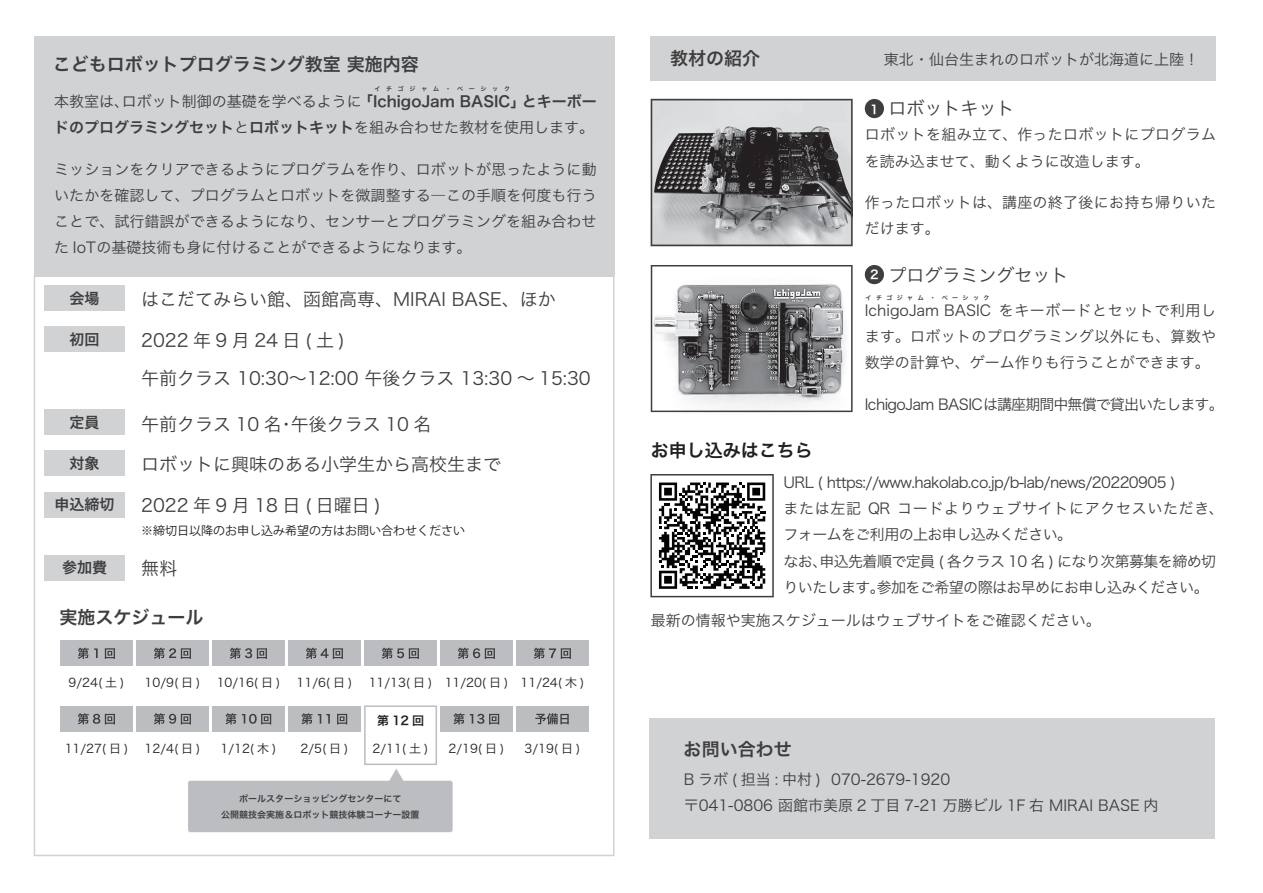
<style>
.page{position:relative;width:1263px;height:893px;background:#fff}
.page>*{position:absolute;margin:0;border:0;box-sizing:border-box;transform-origin:0 0}
.t1{font:18px/37.8px "Hira Kaku Pro W3";color:#3e3e3f}
.t2{font:18px "Hira Kaku Pro W6";color:#3e3e3f}
.t3{font:18px "Hira Kaku Pro W6";color:#231f20}
.t4{font:15px/26.2px "Hira Kaku Pro W3";color:#3e3e3f;text-align:justify}
.t5{font:15px/26.2px "Hira Kaku Pro W3";letter-spacing:-.04em;color:#3e3e3f}
.t6{font:15px/26.2px "Hira Kaku Pro W3";letter-spacing:.02em;color:#3e3e3f}
.t7{font:15px "Hira Kaku Pro W6";color:#3e3e3f}
.t8{font:15px "Hira Kaku Pro W3";letter-spacing:-.06em;color:#3e3e3f}
.t9{font:12px "Hira Kaku Pro W3";color:#231f20}
.t10{font:12px "Koz Go Pr 6 N";color:#231f20}
.t11{font:12px "Hira Kaku Pro W6";color:#231f20}
.t12{font:9px/15.8px "Hira Kaku Pro W6";color:#3e3e3f;text-align:center}
.t13{font:6px "Hira Kaku Pro W6";letter-spacing:.74em;color:#3e3e3f}
.t14{font:6px "Hira Kaku Pro W6";letter-spacing:.955em;color:#3e3e3f}
.s1{font-family:"Hira Kaku Pro W6"}
.s2{font-family:"Hira Kaku Pro W3"}
.s3{font-family:"Hira Kaku Pro W6";font-size:12px;color:#fff}
</style>
<div class="page">
<div style="left:649px;top:718px;width:565px;height:120px;background:#d1d2d4"></div>
<div style="left:34px;top:36px;width:580px;height:239px;background:#d1d2d4"></div>
<div style="left:651px;top:36px;width:565px;height:44px;background:#d1d2d4"></div>
<div style="left:865px;top:265px;width:19px;height:19px;background:#3e3e3f;border-radius:50%"></div>
<div style="left:865px;top:99px;width:19px;height:19px;background:#3e3e3f;border-radius:50%"></div>
<svg style="left:651px;top:99px;width:201px;height:147px;background:#8a8a8c"></svg>
<svg style="left:651px;top:265px;width:201px;height:147px"></svg>
<div style="left:803px;top:102px;width:44px;height:20px;background:#dcdddf"></div>
<svg style="left:34px;top:275px;width:580px;height:581px"></svg>
<svg style="left:650px;top:474px;width:124px;height:123px"></svg>
<p class="t2" style="left:53px;top:48px;width:367px">こどもロボットプログラミング教室 実施内容</p>
<p class="t2" style="left:670px;top:42px;width:91px">教材の紹介</p>
<p class="t4" style="left:884px;top:45px;width:316px">東北・仙台生まれのロボットが北海道に上陸！</p>
<p class="t14" style="left:374px;top:84px;width:137px">イチゴジャム　・　ベーシック</p>
<p class="t4" style="left:54px;top:87px;width:544px">本教室は、ロボット制御の基礎を学べるように<span class="s1">「IchigoJam BASIC」とキーボー</span></p>
<p class="t7" style="left:54px;top:114px;width:542px">ドのプログラミングセット<span class="s2">と</span>ロボットキット<span class="s2">を組み合わせた教材を使用します。</span></p>
<p class="t4" style="left:54px;top:155px;width:544px">ミッションをクリアできるようにプログラムを作り、ロボットが思ったように動いたかを確認して、プログラムとロボットを微調整する―この手順を何度も行うことで、試行錯誤ができるようになり、センサーとプログラミングを組み合わせた IoTの基礎技術も身に付けることができるようになります。</p>
<p class="t7" style="left:69px;top:284px;width:31px">会場</p>
<p class="t1" style="left:141px;top:279px;width:416px">はこだてみらい館、函館高専、MIRAI BASE、ほか</p>
<p class="t7" style="left:69px;top:325px;width:31px">初回</p>
<p class="t1" style="left:141px;top:320px;width:451px">2022年9月24日(土)<br>午前クラス 10:30～12:00 午後クラス 13:30 ～ 15:30</p>
<p class="t7" style="left:69px;top:409px;width:31px">定員</p>
<p class="t1" style="left:141px;top:404px;width:292px">午前クラス 10 名･午後クラス 10 名</p>
<p class="t7" style="left:69px;top:450px;width:31px">対象</p>
<p class="t1" style="left:141px;top:444px;width:362px">ロボットに興味のある小学生から高校生まで</p>
<p class="t7" style="left:54px;top:491px;width:61px">申込締切</p>
<p class="t1" style="left:141px;top:485px;width:241px">2022年9月18日(日曜日)</p>
<p class="t10" style="left:141px;top:524px;width:326px">※締切日以降のお申し込み希望の方はお問い合わせください</p>
<p class="t7" style="left:62px;top:554px;width:46px">参加費</p>
<p class="t1" style="left:141px;top:548px;width:37px">無料</p>
<p class="t2" style="left:60px;top:601px;width:146px">実施スケジュール</p>
<p class="t9" style="left:69px;top:671px;width:57px">9/24( 土 )</p>
<p class="t9" style="left:145px;top:671px;width:57px">10/9( 日 )</p>
<p class="t9" style="left:217px;top:671px;width:65px">10/16( 日 )</p>
<p class="t9" style="left:297px;top:671px;width:57px">11/6( 日 )</p>
<p class="t9" style="left:369px;top:671px;width:217px">11/13( 日 ) 11/20( 日 ) 11/24( 木 )</p>
<p class="t11" style="left:377px;top:710px;width:49px">第12回</p>
<p class="t9" style="left:65px;top:738px;width:65px">11/27( 日 )</p>
<p class="t9" style="left:145px;top:738px;width:57px">12/4( 日 )</p>
<p class="t9" style="left:221px;top:738px;width:57px">1/12( 木 )</p>
<p class="t9" style="left:301px;top:738px;width:49px">2/5( 日 )</p>
<p class="t9" style="left:373px;top:738px;width:57px">2/11( 土 )</p>
<p class="t9" style="left:449px;top:738px;width:57px">2/19( 日 )</p>
<p class="t9" style="left:525px;top:738px;width:57px">3/19( 日 )</p>
<p class="t12" style="left:221px;top:790px;width:199px">ポールスターショッピングセンターにて<br>公開競技会実施＆ロボット競技体験コーナー設置</p>
<p class="t1" style="left:870px;top:88px;width:146px"><span class="s3">1</span> ロボットキット</p>
<p class="t6" style="left:865px;top:121px;width:353px">ロボットを組み立て、作ったロボットにプログラムを読み込ませて、動くように改造します。</p>
<p class="t6" style="left:865px;top:188px;width:353px">作ったロボットは、講座の終了後にお持ち帰りいただけます。</p>
<p class="t1" style="left:870px;top:255px;width:200px"><sup>2</sup> プログラミングセット</p>
<p class="t13" style="left:865px;top:292px;width:125px">イチゴジャム　・　ベーシック</p>
<p class="t3" style="left:651px;top:434px;width:163px">お申し込みはこちら</p>
<p class="t4" style="left:865px;top:296px;width:353px">IchigoJam BASIC をキーボードとセットで利用します。ロボットのプログラミング以外にも、算数や数学の計算や、ゲーム作りも行うことができます。</p>
<p class="t8" style="left:865px;top:391px;width:360px">IchigoJam BASICは講座期間中無償で貸出いたします。</p>
<p class="t5" style="left:783px;top:468px;width:442px">URL ( https://www.hakolab.co.jp/b-lab/news/20220905 )<br>または左記 QR コードよりウェブサイトにアクセスいただき、フォームをご利用の上お申し込みください。<br>なお、申込先着順で定員 ( 各クラス 10 名 ) になり次第募集を締め切りいたします。参加をご希望の際はお早めにお申し込みください。</p>
<p class="t4" style="left:651px;top:606px;width:451px">最新の情報や実施スケジュールはウェブサイトをご確認ください。</p>
<p class="t2" style="left:684px;top:733px;width:109px">お問い合わせ</p>
<p class="t4" style="left:684px;top:765px;width:476px">B ラボ ( 担当 : 中村 ) 070-2679-1920<br>〒041-0806 函館市美原 2 丁目 7-21 万勝ビル 1F 右 MIRAI BASE 内</p>
</div>
